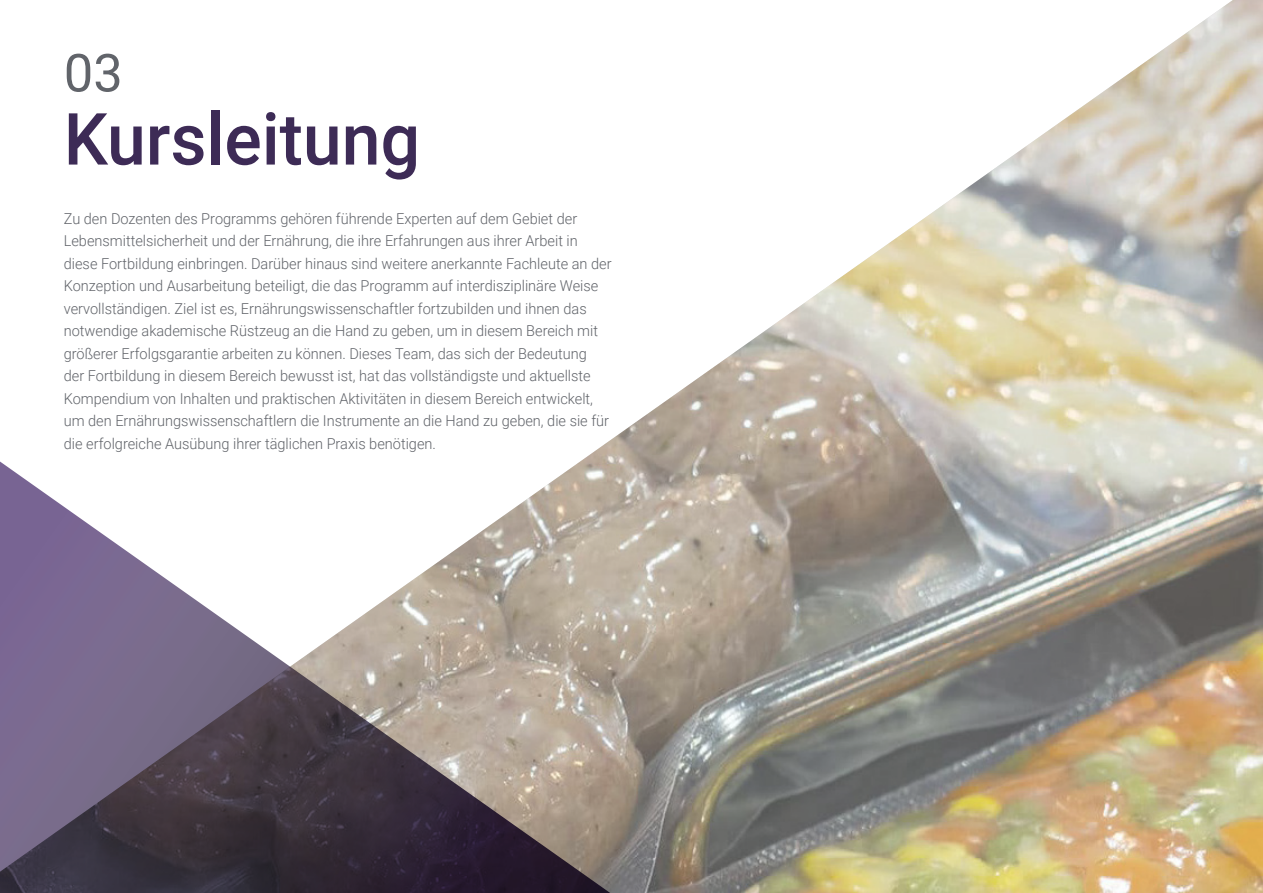
<style>
.page{position:relative;width:1263px;height:893px;background:#fff}
.page>*{position:absolute;margin:0;border:0;box-sizing:border-box;transform-origin:0 0}
.t1{font:500 72px "Roboto";color:#3d2b56}
.t2{font:52.5px "Roboto";color:#61646a}
.t3{font:300 15px/22.5px "Roboto";color:#61646a}
</style>
<div class="page">
<img style="left:602px;top:0;width:661px;height:893px">
<svg style="left:0;top:446px;width:640px;height:447px"></svg>
<h2 class="t2" style="left:64px;top:36px;width:61px">03</h2>
<h1 class="t1" style="left:64px;top:89px;width:358px">Kursleitung</h1>
<p class="t3" style="left:64px;top:207px;width:549px">Zu den Dozenten des Programms gehören führende Experten auf dem Gebiet der Lebensmittelsicherheit und der Ernährung, die ihre Erfahrungen aus ihrer Arbeit in diese Fortbildung einbringen. Darüber hinaus sind weitere anerkannte Fachleute an der Konzeption und Ausarbeitung beteiligt, die das Programm auf interdisziplinäre Weise vervollständigen. Ziel ist es, Ernährungswissenschaftler fortzubilden und ihnen das notwendige akademische Rüstzeug an die Hand zu geben, um in diesem Bereich mit größerer Erfolgsgarantie arbeiten zu können. Dieses Team, das sich der Bedeutung<br>der Fortbildung in diesem Bereich bewusst ist, hat das vollständigste und aktuellste Kompendium von Inhalten und praktischen Aktivitäten in diesem Bereich entwickelt, um den Ernährungswissenschaftlern die Instrumente an die Hand zu geben, die sie für die erfolgreiche Ausübung ihrer täglichen Praxis benötigen.</p>
</div>
